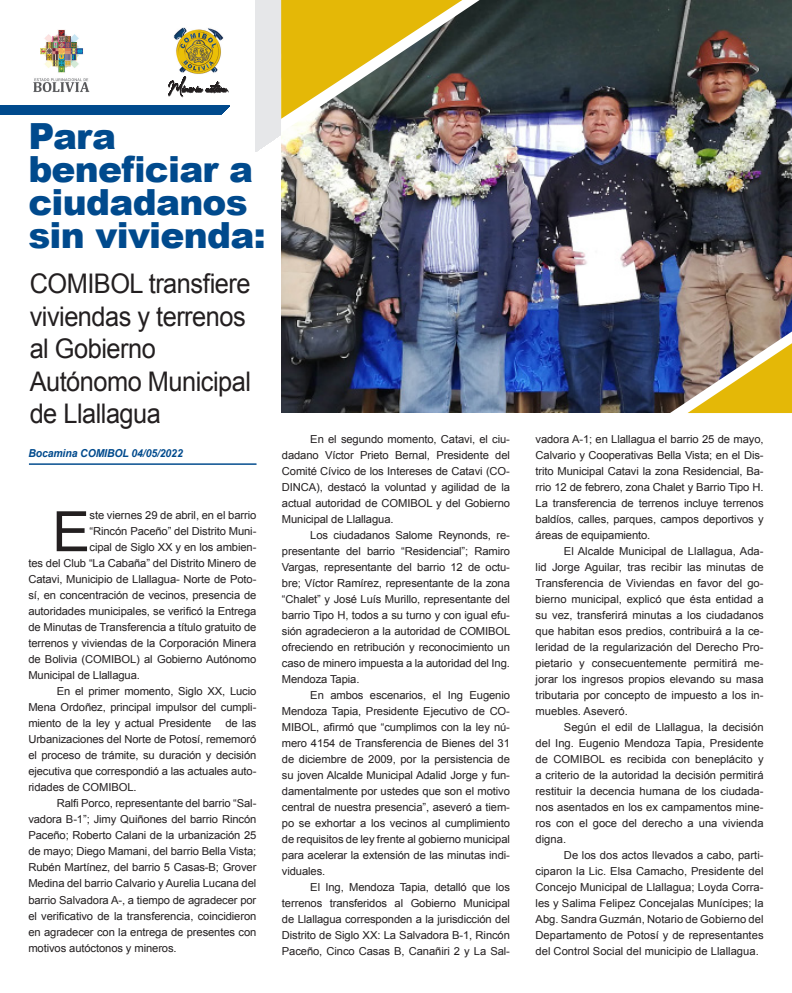
<style>
.page{position:relative;width:792px;height:993px;background:#fff}
.page>*{position:absolute;margin:0;border:0;box-sizing:border-box;transform-origin:0 0}
.cuerpo_2{font:55.7px "Arial";color:#231f20}
.t1{font:900 36px/33px "Arial";letter-spacing:-.02em;color:#004a8d}
.t2{font:27px/32.4px "Arial";letter-spacing:-.02em;color:#231f20;scale:.94 1}
.cuerpo_2-2{font:11px/16px "Arial";letter-spacing:-.01em;color:#231f20;text-align:justify}
.t3{font:italic 700 11px "Arial";letter-spacing:-.01em;color:#004a8d;scale:.95 1}
</style>
<div class="page">
<hr style="left:29px;top:463px;width:227px;height:1px;background:#004a8d">
<img style="left:173px;top:27px;width:51px;height:47px">
<img style="left:33px;top:29px;width:57px;height:63px">
<div style="left:256px;top:0;width:25px;height:152px;background:#e6e7e9"></div>
<div style="left:0;top:106px;width:230px;height:8px;background:#004a8d"></div>
<img style="left:281px;top:0;width:511px;height:412px">
<img style="left:281px;top:0;width:199px;height:133px">
<svg style="left:665px;top:331px;width:127px;height:82px;background:#ae9a64"></svg>
<div style="left:169px;top:76px;width:60px;height:21px;background:#231f20;opacity:.25"></div>
<svg style="left:168px;top:76px;width:59px;height:20px"></svg>
<p class="t1" style="left:28px;top:119px;width:239px">Para beneficiar a ciudadanos sin vivienda:</p>
<p class="t2" style="left:30px;top:268px;width:237px">COMIBOL transfiere viviendas y terrenos al Gobierno<br>Autónomo Municipal de Llallagua</p>
<p class="t3" style="left:28px;top:446px;width:164px">Bocamina COMIBOL 04/05/2022</p>
<p class="cuerpo_2" style="left:52px;top:495px;width:39px">E</p>
<p class="cuerpo_2-2" style="left:90px;top:507px;width:168px">ste viernes 29 de abril, en el barrio</p>
<p class="cuerpo_2-2" style="left:90px;top:523px;width:168px">“Rincón Paceño” del Distrito Muni-</p>
<p class="cuerpo_2-2" style="left:90px;top:539px;width:168px">cipal de Siglo XX y en los ambien-</p>
<p class="cuerpo_2-2" style="left:28px;top:555px;width:230px">tes del Club “La Cabaña” del Distrito Minero de</p>
<p class="cuerpo_2-2" style="left:28px;top:571px;width:230px">Catavi, Municipio de Llallagua- Norte de Poto-</p>
<p class="cuerpo_2-2" style="left:28px;top:587px;width:230px">sí, en concentración de vecinos, presencia de</p>
<p class="cuerpo_2-2" style="left:28px;top:603px;width:230px">autoridades municipales, se verificó la Entrega</p>
<p class="cuerpo_2-2" style="left:28px;top:619px;width:230px">de Minutas de Transferencia a título gratuito de</p>
<p class="cuerpo_2-2" style="left:28px;top:635px;width:230px">terrenos y viviendas de la Corporación Minera</p>
<p class="cuerpo_2-2" style="left:28px;top:651px;width:230px">de Bolivia (COMIBOL) al Gobierno Autónomo</p>
<p class="cuerpo_2-2" style="left:28px;top:667px;width:113px">Municipal de Llallagua.</p>
<p class="cuerpo_2-2" style="left:28px;top:683px;width:230px;text-indent:28px">En el primer momento, Siglo XX, Lucio Mena Ordoñez, principal impulsor del cumpli&shy;miento de la ley y actual Presidente</p>
<p class="cuerpo_2-2" style="left:28px;top:715px;width:230px;text-indent:197px">de las Urbanizaciones del Norte de Potosí, rememoró el proceso de trámite, su duración y decisión ejecutiva que correspondió a las actuales auto&shy;ridades de COMIBOL.</p>
<p class="cuerpo_2-2" style="left:28px;top:795px;width:230px;text-indent:28px">Ralfi Porco, representante del barrio “Sal&shy;vadora B-1”; Jimy Quiñones del barrio Rincón Paceño; Roberto Calani de la urbanización 25 de mayo; Diego Mamani, del barrio Bella Vista; Rubén Martínez, del barrio 5 Casas-B; Grover Medina del barrio Calvario y Aurelia Lucana del barrio Salvadora A-, a tiempo de agradecer por el verificativo de la transferencia, coincidieron en agradecer con la entrega de presentes con motivos autóctonos y mineros.</p>
<p class="cuerpo_2-2" style="left:282px;top:430px;width:230px;text-indent:28px">En el segundo momento, Catavi, el ciu&shy;dadano Víctor Prieto Bernal, Presidente del Comité Cívico de los Intereses de Catavi (CO-DINCA), destacó la voluntad y agilidad de la actual autoridad de COMIBOL y del Gobierno Municipal de Llallagua.</p>
<p class="cuerpo_2-2" style="left:282px;top:526px;width:230px;text-indent:28px">Los ciudadanos Salome Reynonds, re&shy;presentante del barrio “Residencial”; Ramiro Vargas, representante del barrio 12 de octu&shy;bre; Víctor Ramírez, representante de la zona “Chalet” y José Luís Murillo, representante del barrio Tipo H, todos a su turno y con igual efu&shy;sión agradecieron a la autoridad de COMIBOL ofreciendo en retribución y reconocimiento un caso de minero impuesta a la autoridad del Ing.<br>Mendoza Tapia.</p>
<p class="cuerpo_2-2" style="left:282px;top:686px;width:230px;text-indent:28px">En ambos escenarios, el Ing Eugenio Mendoza Tapia, Presidente Ejecutivo de CO-MIBOL, afirmó que “cumplimos con la ley nú&shy;mero 4154 de Transferencia de Bienes del 31 de diciembre de 2009, por la persistencia de su joven Alcalde Municipal Adalid Jorge y fun&shy;damentalmente por ustedes que son el motivo central de nuestra presencia”, aseveró a tiem&shy;po se exhortar a los vecinos al cumplimiento de requisitos de ley frente al gobierno municipal para acelerar la extensión de las minutas indi&shy;viduales.</p>
<p class="cuerpo_2-2" style="left:282px;top:878px;width:230px;text-indent:28px">El Ing, Mendoza Tapia, detalló que los terrenos transferidos al Gobierno Municipal de Llallagua corresponden a la jurisdicción del Distrito de Siglo XX: La Salvadora B-1, Rincón Paceño, Cinco Casas B, Canañiri 2 y La Sal-</p>
<p class="cuerpo_2-2" style="left:536px;top:430px;width:230px">vadora A-1; en Llallagua el barrio 25 de mayo, Calvario y Cooperativas Bella Vista; en el Dis&shy;trito Municipal Catavi la zona Residencial, Ba&shy;rrio 12 de febrero, zona Chalet y Barrio Tipo H.<br>La transferencia de terrenos incluye terrenos baldíos, calles, parques, campos deportivos y áreas de equipamiento.</p>
<p class="cuerpo_2-2" style="left:536px;top:542px;width:230px;text-indent:28px">El Alcalde Municipal de Llallagua, Ada&shy;lid Jorge Aguilar, tras recibir las minutas de Transferencia de Viviendas en favor del go&shy;bierno municipal, explicó que ésta entidad a su vez, transferirá minutas a los ciudadanos que habitan esos predios, contribuirá a la ce&shy;leridad de la regularización del Derecho Pro&shy;pietario y consecuentemente permitirá me&shy;jorar los ingresos propios elevando su masa tributaria por concepto de impuesto a los in&shy;muebles. Aseveró.</p>
<p class="cuerpo_2-2" style="left:536px;top:718px;width:230px;text-indent:28px">Según el edil de Llallagua, la decisión del Ing. Eugenio Mendoza Tapia, Presidente de COMIBOL es recibida con beneplácito y a criterio de la autoridad la decisión permitirá restituir la decencia humana de los ciudada&shy;nos asentados en los ex campamentos mine&shy;ros con el goce del derecho a una vivienda digna.</p>
<p class="cuerpo_2-2" style="left:536px;top:846px;width:230px;text-indent:28px">De los dos actos llevados a cabo, parti&shy;ciparon la Lic. Elsa Camacho, Presidente del Concejo Municipal de Llallagua; Loyda Corra&shy;les y Salima Felipez Concejalas Munícipes; la Abg. Sandra Guzmán, Notario de Gobierno del Departamento de Potosí y de representantes del Control Social del municipio de Llallagua.</p>
</div>
